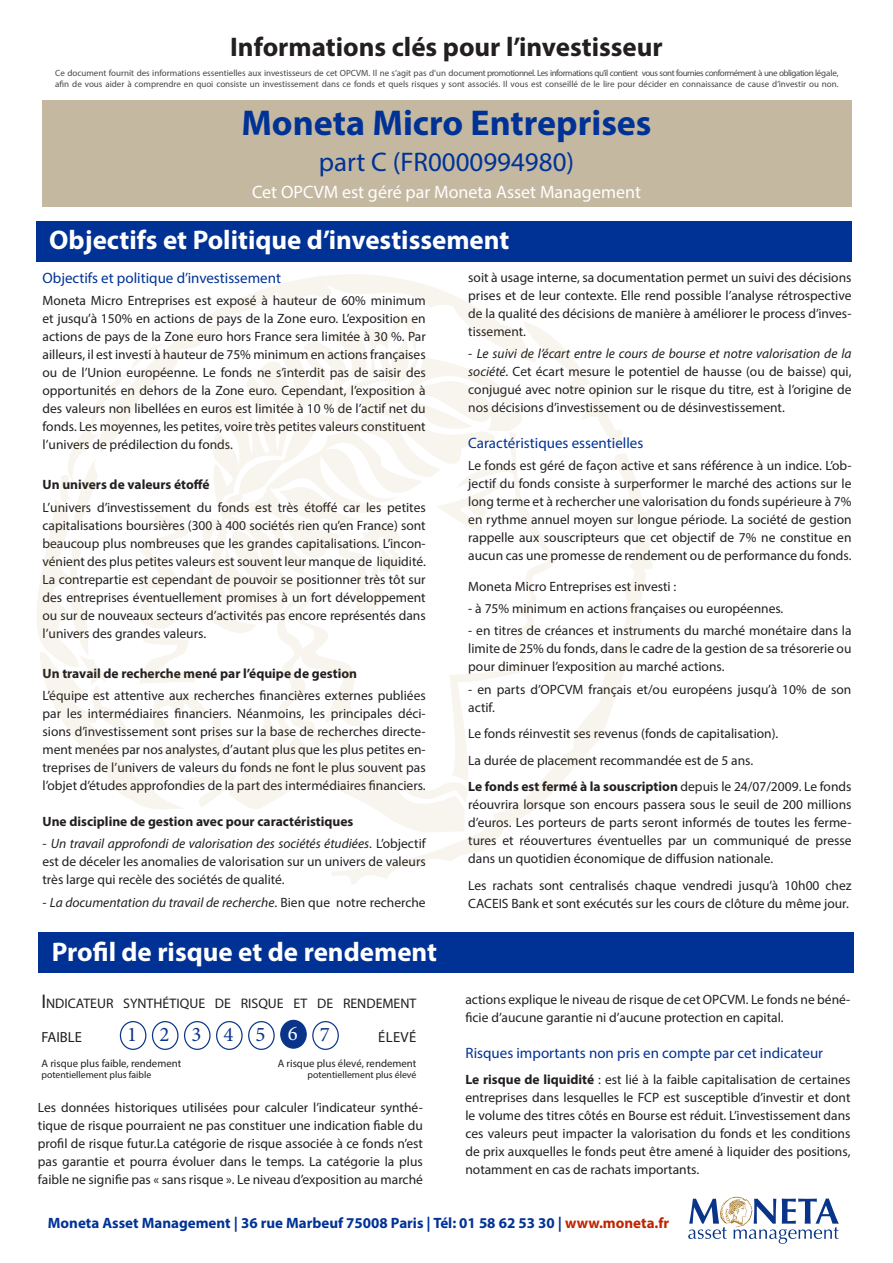
<style>
.page{position:relative;width:893px;height:1263px;background:#fff}
.page>*{position:absolute;margin:0;border:0;box-sizing:border-box;transform-origin:0 0}
.t1{font:700 36px "Myriad Pro";color:#003296}
.t2{font:700 27px "Myriad Pro";color:#fff}
.t3{font:700 27px "Myriad Pro";color:#231f20}
.t4{font:27px "Myriad Pro";color:#003296}
.t5{font:20.7px "Minion Pro";color:#093489}
.t6{font:20.7px "Minion Pro";color:#fff}
.t7{font:18px "Myriad Pro";color:#fff}
.t8{font:15px "Myriad Pro";color:#003296}
.t9{font:700 15px "Myriad Pro";color:#003296}
.t10{font:14.7px "Myriad Pro";color:#231f20}
.t11{font:13.8px "Myriad Pro";color:#231f20}
.t12{font:13.5px/18px "Myriad Pro";color:#231f20;text-align:justify}
.t13{font:700 13.5px "Myriad Pro";color:#231f20}
.t14{font:italic 13.5px "Myriad Pro";color:#231f20}
.t15{font:10.8px "Myriad Pro";color:#231f20}
.t16{font:9.75px "Myriad Pro";color:#231f20}
.t17{font:9px/10.8px "Myriad Pro";color:#454647}
.s1{font-style:italic}
.s2{font-style:normal}
.s3{font-size:19.8px}
.s4{font-weight:700}
.s5{color:#bf2500}
</style>
<div class="page">
<div style="left:36px;top:221px;width:815px;height:40px;background:#003296"></div>
<div style="left:39px;top:933px;width:815px;height:40px;background:#003296"></div>
<div style="left:43px;top:100px;width:808px;height:107px;background:#c4b8a1"></div>
<svg style="left:688px;top:1196px;width:151px;height:48px"></svg>
<svg style="left:331px;top:833px;width:171px;height:51px"></svg>
<svg style="left:37px;top:274px;width:616px;height:559px"></svg>
<div style="left:120px;top:1021px;width:26px;height:29px;border:1px solid #093489;border-radius:50%"></div>
<div style="left:152px;top:1021px;width:26px;height:29px;border:1px solid #093489;border-radius:50%"></div>
<div style="left:184px;top:1021px;width:27px;height:29px;border:1px solid #093489;border-radius:50%"></div>
<div style="left:216px;top:1021px;width:27px;height:29px;border:1px solid #093489;border-radius:50%"></div>
<div style="left:248px;top:1021px;width:27px;height:29px;border:1px solid #093489;border-radius:50%"></div>
<div style="left:281px;top:1020px;width:25px;height:28px;background:#093489;border-radius:50%"></div>
<div style="left:280px;top:1020px;width:27px;height:29px;border:1px solid #093489;border-radius:50%"></div>
<div style="left:312px;top:1021px;width:27px;height:29px;border:1px solid #093489;border-radius:50%"></div>
<p class="t3" style="left:230px;top:30px;width:434px">Informations clés pour l’investisseur</p>
<p class="t17" style="left:55px;top:67px;width:785px">Ce document fournit des informations essentielles aux investisseurs de cet OPCVM. Il ne s’agit pas d’un document promotionnel. Les informations qu’il contient vous sont fournies conformément à une obligation légale, afin de vous aider à comprendre en quoi consiste un investissement dans ce fonds et quels risques y sont associés. Il vous est conseillé de le lire pour décider en connaissance de cause d’investir ou non.</p>
<p class="t1" style="left:241px;top:99px;width:412px">Moneta Micro Entreprises</p>
<p class="t4" style="left:319px;top:145px;width:257px">part C (FR0000994980)</p>
<p class="t7" style="left:252px;top:181px;width:390px">Cet OPCVM est géré par Moneta Asset Management</p>
<p class="t2" style="left:49px;top:222px;width:462px">Objectifs et Politique d’investissement</p>
<p class="t8" style="left:43px;top:268px;width:240px">Objectifs et politique d’investissement</p>
<p class="t12" style="left:43px;top:291px;width:385px">Moneta Micro Entreprises est exposé à hauteur de 60% minimum et jusqu’à 150% en actions de pays de la Zone euro. L’exposition en actions de pays de la Zone euro hors France sera limitée à 30 %. Par ailleurs, il est investi à hauteur de 75% minimum en actions françaises ou de l’Union européenne. Le fonds ne s’interdit pas de saisir des opportunités en dehors de la Zone euro. Cependant, l’exposition à des valeurs non libellées en euros est limitée à 10 % de l’actif net du fonds. Les moyennes, les petites, voire très petites valeurs constituent l’univers de prédilection du fonds.</p>
<p class="t13" style="left:43px;top:476px;width:169px">Un univers de valeurs étoffé</p>
<p class="t12" style="left:43px;top:498px;width:385px">L’univers d’investissement du fonds est très étoffé car les petites capitalisations boursières (300 à 400 sociétés rien qu’en France) sont beaucoup plus nombreuses que les grandes capitalisations. L’incon&shy;vénient des plus petites valeurs est souvent leur manque de liquidité.<br>La contrepartie est cependant de pouvoir se positionner très tôt sur des entreprises éventuellement promises à un fort développement ou sur de nouveaux secteurs d’activités pas encore représentés dans l’univers des grandes valeurs.</p>
<p class="t13" style="left:43px;top:664px;width:316px">Un travail de recherche mené par l’équipe de gestion</p>
<p class="t12" style="left:43px;top:686px;width:385px">L’équipe est attentive aux recherches financières externes publiées par les intermédiaires financiers. Néanmoins, les principales déci&shy;sions d’investissement sont prises sur la base de recherches directe&shy;ment menées par nos analystes, d’autant plus que les plus petites en&shy;treprises de l’univers de valeurs du fonds ne font le plus souvent pas l’objet d’études approfondies de la part des intermédiaires financiers.</p>
<p class="t13" style="left:43px;top:813px;width:312px">Une discipline de gestion avec pour caractéristiques</p>
<p class="t12" style="left:43px;top:835px;width:385px">- <span class="s1">Un travail approfondi de valorisation des sociétés étudiées</span>. L’objectif est de déceler les anomalies de valorisation sur un univers de valeurs très large qui recèle des sociétés de qualité.</p>
<p class="t14" style="left:43px;top:894px;width:385px"><span class="s2">-</span> La documentation du travail de recherche<span class="s2">. Bien que notre recherche</span></p>
<p class="t2" style="left:52px;top:934px;width:387px">Profil de risque et de rendement</p>
<p class="t11" style="left:41px;top:995px;width:376px"><span class="s3">I</span>NDICATEUR SYNTHÉTIQUE DE RISQUE ET DE RENDEMENT</p>
<p class="t10" style="left:41px;top:1028px;width:42px">FAIBLE</p>
<p class="t15" style="left:41px;top:1056px;width:141px">A risque plus faible, rendement</p>
<p class="t16" style="left:41px;top:1069px;width:111px">potentiellement plus faible</p>
<p class="t5" style="left:127px;top:1021px;width:11px">1</p>
<p class="t5" style="left:159px;top:1021px;width:11px">2</p>
<p class="t5" style="left:191px;top:1021px;width:11px">3</p>
<p class="t5" style="left:224px;top:1021px;width:11px">4</p>
<p class="t5" style="left:256px;top:1021px;width:11px">5</p>
<p class="t6" style="left:288px;top:1019px;width:11px">6</p>
<p class="t5" style="left:320px;top:1021px;width:11px">7</p>
<p class="t10" style="left:378px;top:1028px;width:40px">ÉLEVÉ</p>
<p class="t15" style="left:278px;top:1056px;width:140px">A risque plus élevé, rendement</p>
<p class="t16" style="left:308px;top:1069px;width:110px">potentiellement plus élevé</p>
<p class="t12" style="left:38px;top:1098px;width:387px">Les données historiques utilisées pour calculer l’indicateur synthé&shy;tique de risque pourraient ne pas constituer une indication fiable du profil de risque futur.La catégorie de risque associée à ce fonds n’est pas garantie et pourra évoluer dans le temps. La catégorie la plus faible ne signifie pas « sans risque ». Le niveau d’exposition au marché</p>
<p class="t12" style="left:468px;top:268px;width:385px">soit à usage interne, sa documentation permet un suivi des décisions prises et de leur contexte. Elle rend possible l’analyse rétrospective de la qualité des décisions de manière à améliorer le process d’inves&shy;tissement.</p>
<p class="t12" style="left:468px;top:344px;width:385px">- <span class="s1">Le suivi de l’écart entre le cours de bourse et notre valorisation de la société</span>. Cet écart mesure le potentiel de hausse (ou de baisse) qui, conjugué avec notre opinion sur le risque du titre, est à l’origine de nos décisions d’investissement ou de désinvestissement.</p>
<p class="t8" style="left:468px;top:434px;width:177px">Caractéristiques essentielles</p>
<p class="t12" style="left:468px;top:456px;width:385px">Le fonds est géré de façon active et sans référence à un indice. L’ob&shy;jectif du fonds consiste à surperformer le marché des actions sur le long terme et à rechercher une valorisation du fonds supérieure à 7% en rythme annuel moyen sur longue période. La société de gestion rappelle aux souscripteurs que cet objectif de 7% ne constitue en aucun cas une promesse de rendement ou de performance du fonds.</p>
<p class="t12" style="left:468px;top:577px;width:210px">Moneta Micro Entreprises est investi :</p>
<p class="t12" style="left:468px;top:599px;width:317px">- à 75% minimum en actions françaises ou européennes.</p>
<p class="t12" style="left:468px;top:622px;width:385px">- en titres de créances et instruments du marché monétaire dans la limite de 25% du fonds, dans le cadre de la gestion de sa trésorerie ou pour diminuer l’exposition au marché actions.</p>
<p class="t12" style="left:468px;top:680px;width:385px">- en parts d’OPCVM français et/ou européens jusqu’à 10% de son actif.</p>
<p class="t12" style="left:468px;top:724px;width:312px">Le fonds réinvestit ses revenus (fonds de capitalisation).</p>
<p class="t12" style="left:468px;top:751px;width:286px">La durée de placement recommandée est de 5 ans.</p>
<p class="t12" style="left:468px;top:777px;width:385px"><span class="s4">Le fonds est fermé à la souscription</span> depuis le 24/07/2009. Le fonds réouvrira lorsque son encours passera sous le seuil de 200 millions d’euros. Les porteurs de parts seront informés de toutes les ferme&shy;tures et réouvertures éventuelles par un communiqué de presse dans un quotidien économique de diffusion nationale.</p>
<p class="t12" style="left:468px;top:876px;width:385px">Les rachats sont centralisés chaque vendredi jusqu’à 10h00 chez<br>CACEIS Bank et sont exécutés sur les cours de clôture du même jour.</p>
<p class="t12" style="left:465px;top:990px;width:386px">actions explique le niveau de risque de cet OPCVM. Le fonds ne béné&shy;ficie d’aucune garantie ni d’aucune protection en capital.</p>
<p class="t8" style="left:465px;top:1043px;width:359px">Risques importants non pris en compte par cet indicateur</p>
<p class="t12" style="left:465px;top:1070px;width:387px"><span class="s4">Le risque de liquidité</span> : est lié à la faible capitalisation de certaines entreprises dans lesquelles le FCP est susceptible d’investir et dont le volume des titres côtés en Bourse est réduit. L’investissement dans ces valeurs peut impacter la valorisation du fonds et les conditions de prix auxquelles le fonds peut être amené à liquider des positions, notamment en cas de rachats importants.</p>
<p class="t9" style="left:48px;top:1213px;width:623px">Moneta Asset Management | 36 rue Marbeuf 75008 Paris | Tél: 01 58 62 53 30 | <span class="s5">www.moneta.fr</span></p>
</div>
